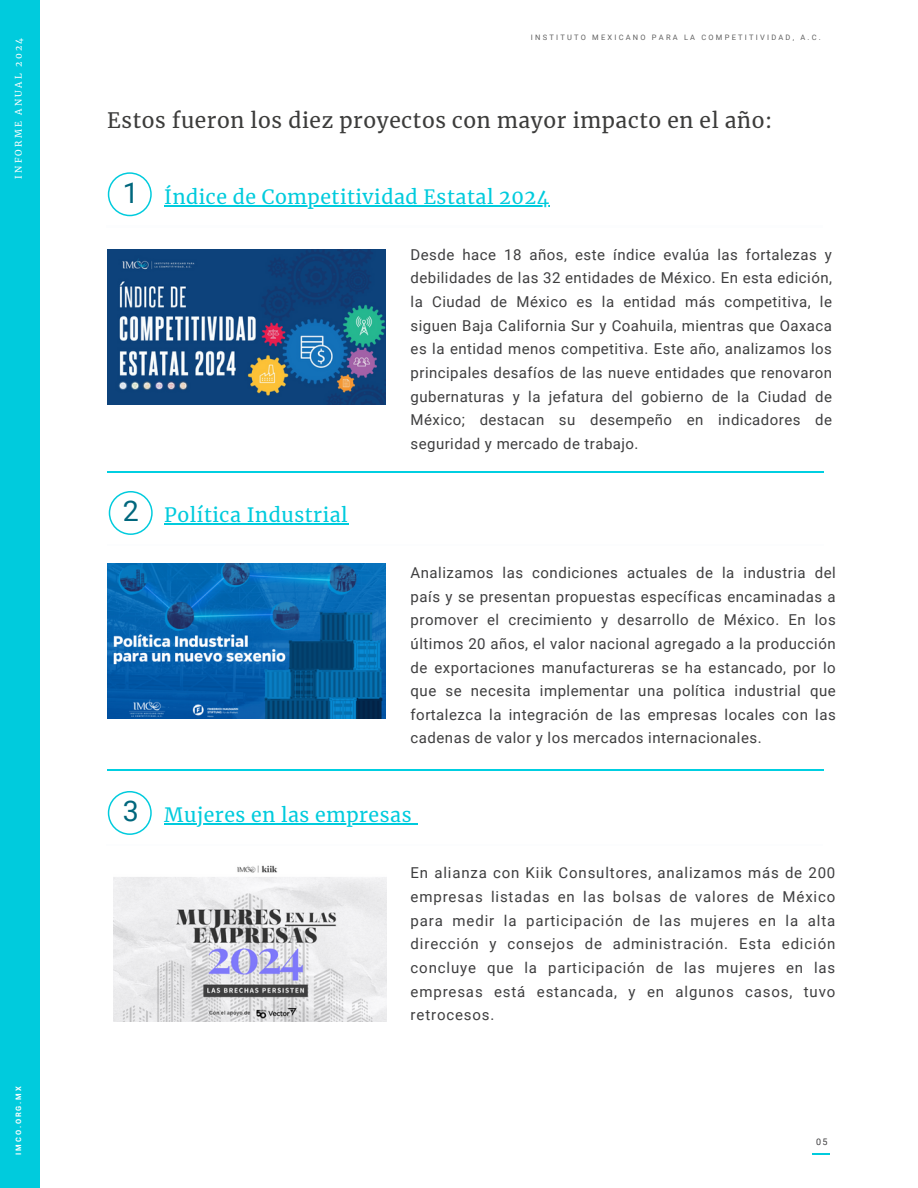
<style>
.page{position:relative;width:918px;height:1188px;background:#fff}
.page>*{position:absolute;margin:0;border:0;box-sizing:border-box;transform-origin:0 0}
.t1{font:28.5px "Roboto";color:#00677d}
.t2{font:21px "Merriweather";letter-spacing:.03em;color:#3c3c3b}
.t3{font:19.5px "Merriweather";letter-spacing:.03em;color:#00cbdd}
.t4{font:15px/23.7px "Roboto";letter-spacing:.035em;color:#3e3e3f;text-align:justify}
.t5{font:9px "Merriweather";letter-spacing:.25em;color:#fff}
.t6{font:9px "Roboto";color:#3f3e40}
.t7{font:7.5px "Roboto";letter-spacing:.3em;color:#606060}
.t8{font:700 7.5px "Roboto";letter-spacing:.245em;color:#fff}
</style>
<div class="page">
<div style="left:0;top:0;width:39px;height:1188px;background:#00cbdd"></div>
<hr style="left:107px;top:471px;width:717px;height:1px;background:#00cfe1">
<hr style="left:107px;top:770px;width:717px;height:1px;background:#00cfe1">
<svg style="left:109px;top:491px;width:44px;height:44px"></svg>
<svg style="left:813px;top:1153px;width:17px;height:2px"></svg>
<img style="left:107px;top:249px;width:278px;height:155px">
<img style="left:107px;top:563px;width:278px;height:156px">
<img style="left:114px;top:865px;width:272px;height:157px">
<hr style="left:164px;top:523px;width:184px;height:1px;background:#00cbdd">
<hr style="left:164px;top:205px;width:386px;height:1px;background:#00cbdd">
<hr style="left:164px;top:824px;width:248px;height:1px;background:#00cbdd">
<svg style="left:108px;top:172px;width:44px;height:44px"></svg>
<svg style="left:108px;top:791px;width:44px;height:44px"></svg>
<h4 class="t5" style="left:13px;top:179px;width:142px;rotate:-90deg">INFORME ANUAL 2024</h4>
<p class="t8" style="left:14px;top:1155px;width:69px;rotate:-90deg">IMCO.ORG.MX</p>
<h3 class="t7" style="left:531px;top:33px;width:292px">INSTITUTO MEXICANO PARA LA COMPETITIVIDAD, A.C.</h3>
<p class="t2" style="left:107px;top:107px;width:667px">Estos fueron los diez proyectos con mayor impacto en el año:</p>
<h2 class="t1" style="left:123px;top:176px;width:17px">1</h2>
<h2 class="t3" style="left:164px;top:185px;width:387px">Índice de Competitividad Estatal 2024</h2>
<p class="t4" style="left:411px;top:243px;width:423px">Desde hace 18 años, este índice evalúa las fortalezas y debilidades de las 32 entidades de México. En esta edición, la Ciudad de México es la entidad más competitiva, le siguen Baja California Sur y Coahuila, mientras que Oaxaca es la entidad menos competitiva. Este año, analizamos los principales desafíos de las nueve entidades que renovaron gubernaturas y la jefatura del gobierno de la Ciudad de México; destacan su desempeño en indicadores de seguridad y mercado de trabajo.</p>
<p class="t1" style="left:123px;top:495px;width:17px">2</p>
<h1 class="t3" style="left:164px;top:503px;width:185px">Política Industrial</h1>
<h1 class="t4" style="left:411px;top:561px;width:427px">Analizamos las condiciones actuales de la industria del país y se presentan propuestas específicas encaminadas a promover el crecimiento y desarrollo de México. En los últimos 20 años, el valor nacional agregado a la producción de exportaciones manufactureras se ha estancado, por lo que se necesita implementar una política industrial que fortalezca la integración de las empresas locales con las cadenas de valor y los mercados internacionales.</h1>
<h1 class="t1" style="left:123px;top:795px;width:17px">3</h1>
<p class="t3" style="left:164px;top:803px;width:249px">Mujeres en las empresas</p>
<p class="t4" style="left:411px;top:861px;width:426px">En alianza con Kiik Consultores, analizamos más de 200 empresas listadas en las bolsas de valores de México para medir la participación de las mujeres en la alta dirección y consejos de administración. Esta edición concluye que la participación de las mujeres en las empresas está estancada, y en algunos casos, tuvo retrocesos.</p>
<h1 class="t6" style="left:816px;top:1137px;width:13px">05</h1>
</div>
